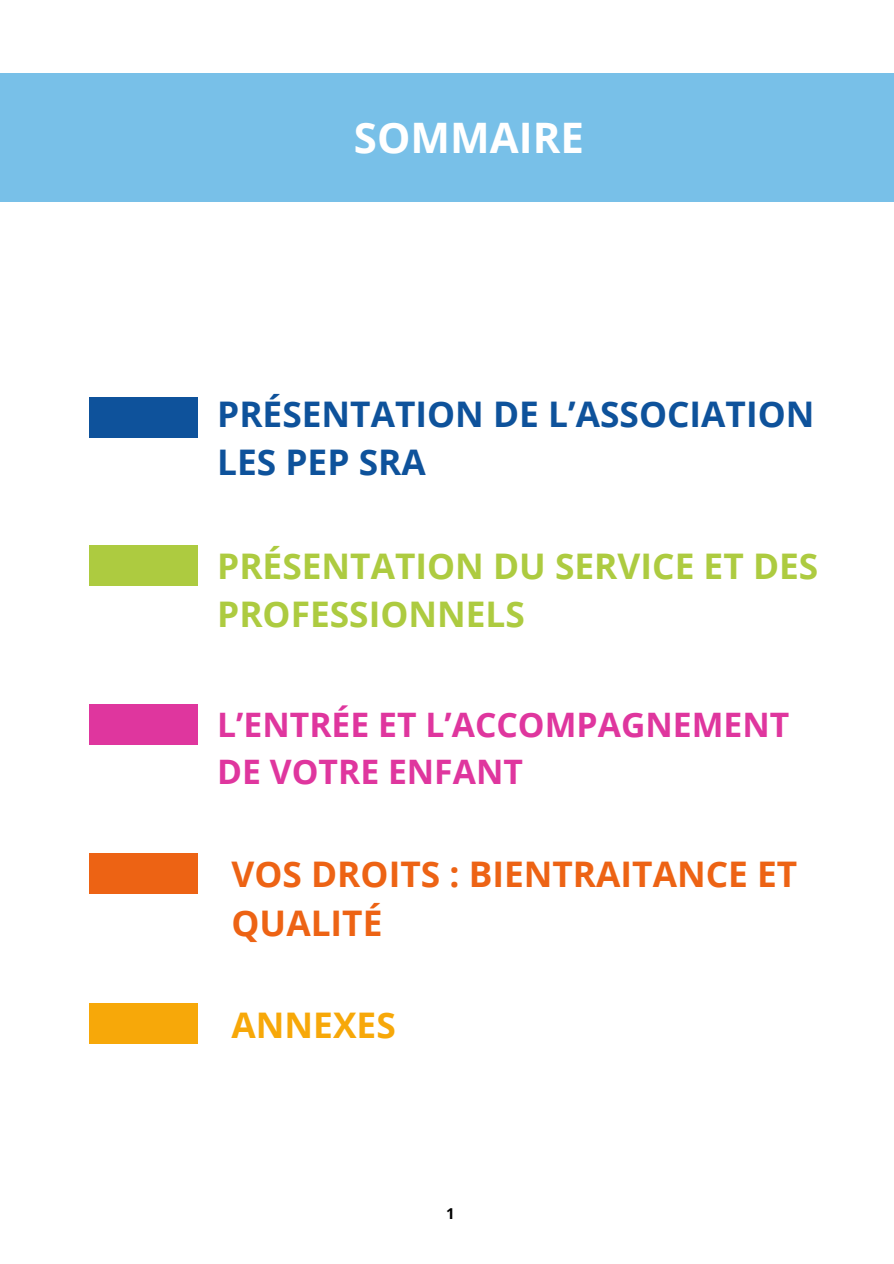
<style>
.page{position:relative;width:894px;height:1264px;background:#fff}
.page>*{position:absolute;margin:0;border:0;box-sizing:border-box;transform-origin:0 0}
.t1{font:700 42px "Open Sans";color:#fff}
.t2{font:700 35.25px/48.3px "Open Sans";color:#adcb40}
.t3{font:700 35.25px "Open Sans";color:#0e529b}
.t4{font:700 35.25px "Open Sans";color:#ed6314}
.t5{font:700 35.25px "Open Sans";color:#f7a809}
.t6{font:700 33.75px "Open Sans";color:#df369e}
.t7{font:700 15px "Open Sans";color:#000}
</style>
<div class="page">
<div style="left:89px;top:704px;width:109px;height:41px;background:#df369e"></div>
<div style="left:89px;top:545px;width:109px;height:40px;background:#adcb40"></div>
<div style="left:89px;top:397px;width:109px;height:40px;background:#0e529b"></div>
<div style="left:89px;top:853px;width:109px;height:40px;background:#ed6314"></div>
<div style="left:89px;top:1003px;width:109px;height:40px;background:#f7a809"></div>
<div style="left:0;top:73px;width:893px;height:128px;background:#78c0e8"></div>
<h1 class="t1" style="left:354px;top:108px;width:231px">SOMMAIRE</h1>
<p class="t3" style="left:217px;top:389px;width:598px">PRÉSENTATION DE L’ASSOCIATION</p>
<p class="t3" style="left:217px;top:438px;width:210px">LES PEP SRA</p>
<p class="t2" style="left:217px;top:541px;width:602px">PRÉSENTATION DU SERVICE ET DES<br>PROFESSIONNELS</p>
<p class="t6" style="left:217px;top:700px;width:573px">L’ENTRÉ E ET L’ACCOMPAGNEMENT</p>
<p class="t6" style="left:217px;top:747px;width:307px">DE VOTRE ENFANT</p>
<p class="t4" style="left:231px;top:849px;width:567px">VOS DROITS : BIENTRAITANCE ET</p>
<p class="t4" style="left:231px;top:898px;width:140px">QUALITÉ</p>
<p class="t5" style="left:231px;top:1000px;width:166px">ANNEXES</p>
<p class="t7" style="left:446px;top:1202px;width:10px">1</p>
</div>
